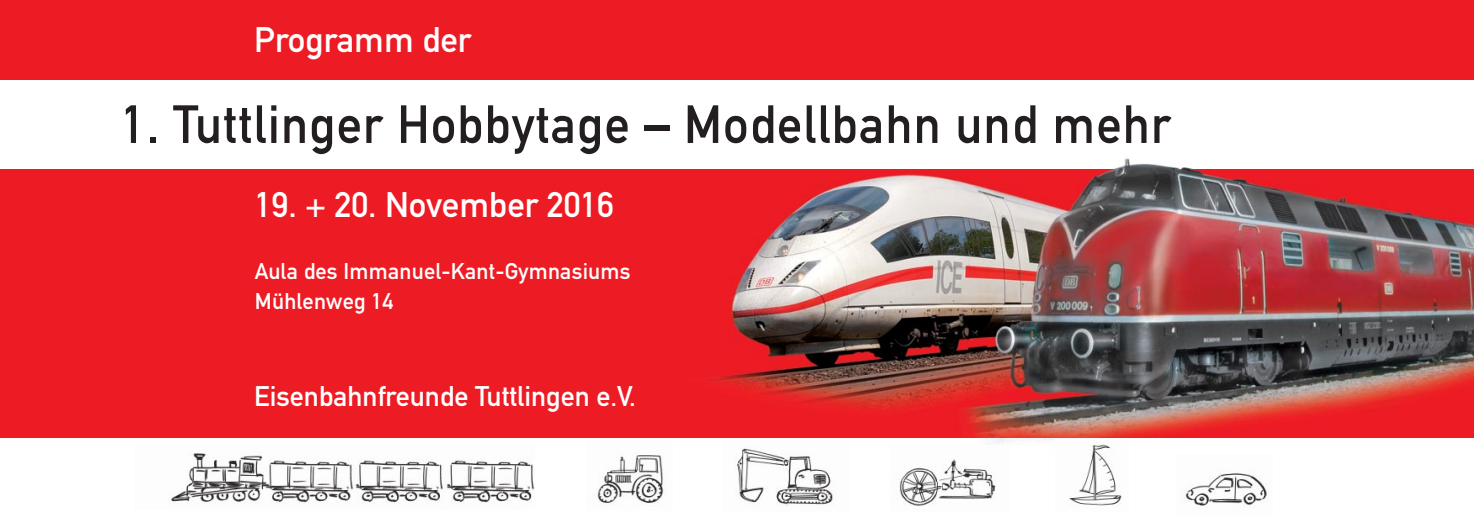
<style>
.page{position:relative;width:1474px;height:521px;background:#fff}
.page>*{position:absolute;margin:0;border:0;box-sizing:border-box;transform-origin:0 0}
.t1{font:700 52.85px "DIN Alternate";letter-spacing:.025em;color:#231f20;scale:.95 1}
.t2{font:700 35px "DIN Alternate";color:#fff}
.t3{font:700 28px "DIN Alternate";color:#fff}
.t4{font:700 22.4px/29.8px "DIN Alternate";letter-spacing:.01em;color:#fff}
</style>
<div class="page">
<div style="left:0;top:169px;width:1473px;height:269px;background:#ed1c24"></div>
<div style="left:0;top:0;width:1473px;height:79px;background:#ed1c24"></div>
<img style="left:713px;top:169px;width:760px;height:269px">
<img style="left:597px;top:455px;width:67px;height:50px">
<img style="left:737px;top:448px;width:97px;height:58px">
<img style="left:899px;top:459px;width:97px;height:47px">
<img style="left:1069px;top:444px;width:53px;height:62px">
<img style="left:1185px;top:473px;width:82px;height:33px">
<img style="left:171px;top:453px;width:363px;height:50px">
<h2 class="t2" style="left:254px;top:27px;width:219px">Programm der</h2>
<h1 class="t1" style="left:121px;top:105px;width:1106px">1. Tuttlinger Hobbytage – Modellbahn und mehr</h1>
<h2 class="t2" style="left:255px;top:192px;width:361px">19. + 20. November 2016</h2>
<p class="t4" style="left:255px;top:259px;width:377px">Aula des Immanuel-Kant-Gymnasiums<br>Mühlenweg 14</p>
<p class="t3" style="left:254px;top:386px;width:383px">Eisenbahnfreunde Tuttlingen e.V.</p>
</div>
